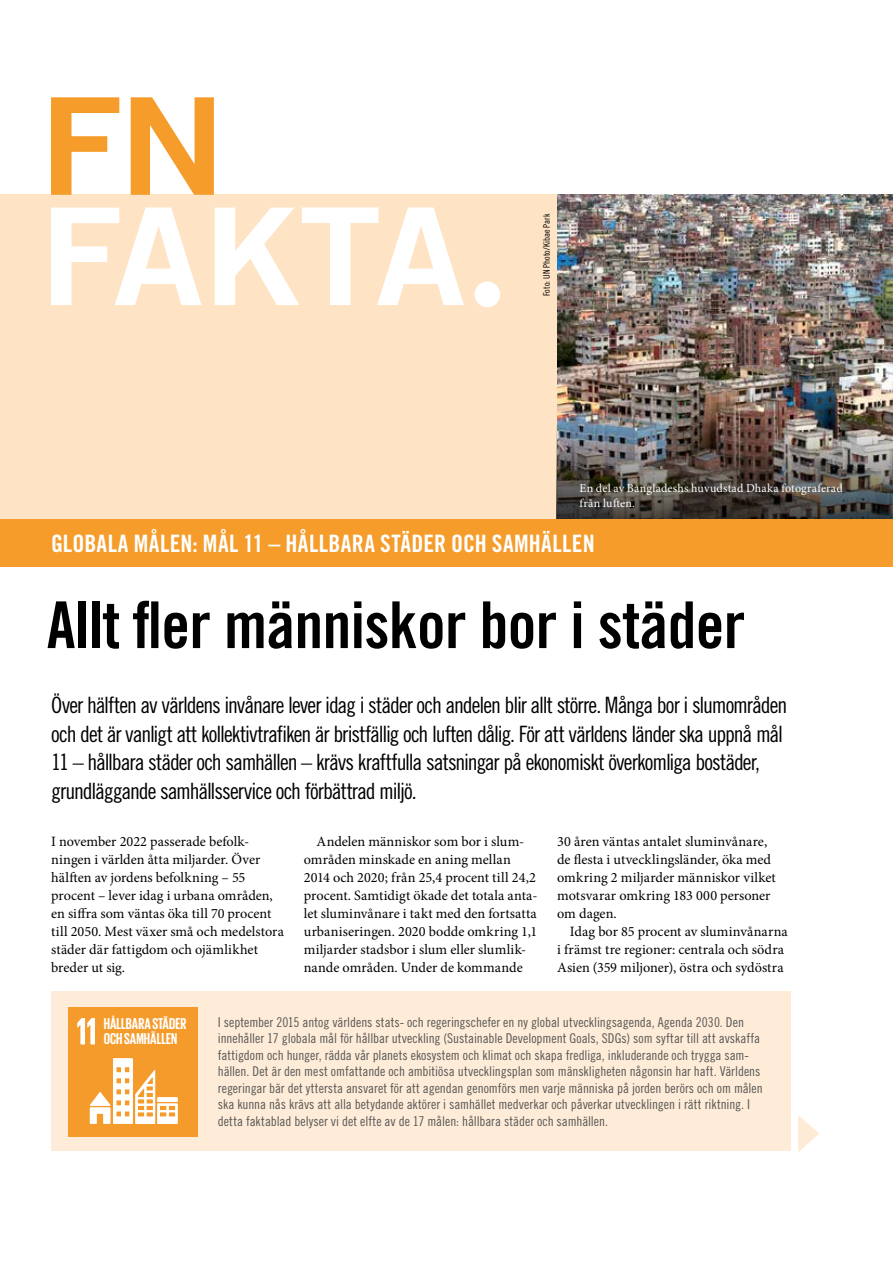
<style>
.page{position:relative;width:893px;height:1263px;background:#fff}
.page>*{position:absolute;margin:0;border:0;box-sizing:border-box;transform-origin:0 0}
.t1{font:64.65px "Trade Gothic LT Std Bd Cn 20";letter-spacing:-.01em;color:#000}
.t2{font:24px "Trade Gothic LT Std Bd Cn 20";letter-spacing:.015em;color:#fff}
.t3{font:22.5px/28.5px "Trade Gothic LT Std Cn 18";letter-spacing:-.045em;color:#000}
.t4{font:700 16.05px/15.3px "Giorgio Sans";letter-spacing:.005em;color:#fff}
.t5{font:14.25px/18px "Minion Pro";letter-spacing:.005em;color:#000}
.t6{font:13.5px/16.5px "Trade Gothic LT Std Cn 18";color:#575756}
.t7{font:12px/15px "Minion Pro";letter-spacing:.01em;color:#fff}
.t8{font:9px "Trade Gothic LT Std Cn 18";letter-spacing:.005em;color:#000}
</style>
<div class="page">
<div style="left:0;top:519px;width:893px;height:47px;background:#f59c2b"></div>
<div style="left:0;top:195px;width:893px;height:324px;background:#fee3c4"></div>
<svg style="left:51px;top:207px;width:449px;height:100px"></svg>
<svg style="left:51px;top:97px;width:163px;height:98px"></svg>
<img style="left:557px;top:194px;width:336px;height:225px">
<div style="left:51px;top:991px;width:740px;height:160px;background:#feecd8"></div>
<div style="left:68px;top:1007px;width:129px;height:129px;background:#f59b2b"></div>
<svg style="left:77px;top:1018px;width:18px;height:26px"></svg>
<svg style="left:90px;top:1058px;width:88px;height:66px"></svg>
<svg style="left:798px;top:1115px;width:21px;height:37px"></svg>
<img style="left:556px;top:419px;width:337px;height:100px">
<p class="t8" style="left:541px;top:296px;width:84px;rotate:-90deg">Foto: UN Photo/Kibae Park</p>
<p class="t7" style="left:580px;top:481px;width:265px">En del av Bangladeshs huvudstad Dhaka fotograferad från luften.</p>
<h2 class="t2" style="left:51px;top:529px;width:545px">GLOBALA MÅLEN: MÅL 11 – HÅLLBARA STÄDER OCH SAMHÄLLEN</h2>
<h1 class="t1" style="left:47px;top:586px;width:700px">Allt fler människor bor i städer</h1>
<p class="t3" style="left:51px;top:691px;width:737px">Över hälften av världens invånare lever idag i städer och andelen blir allt större. Många bor i slumområden och det är vanligt att kollektivtrafiken är bristfällig och luften dålig. För att världens länder ska uppnå mål 11 – hållbara städer och samhällen – krävs kraftfulla satsningar på ekonomiskt överkomliga bostäder, grundläggande samhällsservice och förbättrad miljö.</p>
<p class="t5" style="left:51px;top:833px;width:234px">I november 2022 passerade befolk&shy;ningen i världen åtta miljarder. Över hälften av jordens befolkning – 55 procent – lever idag i urbana områden, en siffra som väntas öka till 70 procent till 2050. Mest växer små och medelstora städer där fattigdom och ojämlikhet breder ut sig.</p>
<p class="t5" style="left:304px;top:833px;width:235px;text-indent:13px">Andelen människor som bor i slum&shy;områden minskade en aning mellan 2014 och 2020; från 25,4 procent till 24,2 procent. Samtidigt ökade det totala anta&shy;let sluminvånare i takt med den fortsatta urbaniseringen. 2020 bodde omkring 1,1 miljarder stadsbor i slum eller slumlik&shy;nande områden. Under de kommande</p>
<p class="t5" style="left:557px;top:832px;width:220px">30 åren väntas antalet sluminvånare, de flesta i utvecklingsländer, öka med omkring 2 miljarder människor vilket motsvarar omkring 183 000 personer om dagen.</p>
<p class="t5" style="left:557px;top:922px;width:232px;text-indent:13px">Idag bor 85 procent av sluminvånarna i främst tre regioner: centrala och södra<br>Asien (359 miljoner), östra och sydöstra</p>
<p class="t4" style="left:104px;top:1015px;width:84px">HÅLLBARA STÄDER<br>OCH SAMHÄLLEN</p>
<p class="t6" style="left:218px;top:1013px;width:546px">I september 2015 antog världens stats- och regeringschefer en ny global utvecklingsagenda, Agenda 2030. Den innehåller 17 globala mål för hållbar utveckling (Sustainable Development Goals, SDGs) som syftar till att avskaffa fattigdom och hunger, rädda vår planets ekosystem och klimat och skapa fredliga, inkluderande och trygga sam&shy;hällen. Det är den mest omfattande och ambitiösa utvecklingsplan som mänskligheten någonsin har haft. Världens regeringar bär det yttersta ansvaret för att agendan genomförs men varje människa på jorden berörs och om målen ska kunna nås krävs att alla betydande aktörer i samhället medverkar och påverkar utvecklingen i rätt riktning. I detta faktablad belyser vi det elfte av de 17 målen: hållbara städer och samhällen.</p>
</div>
